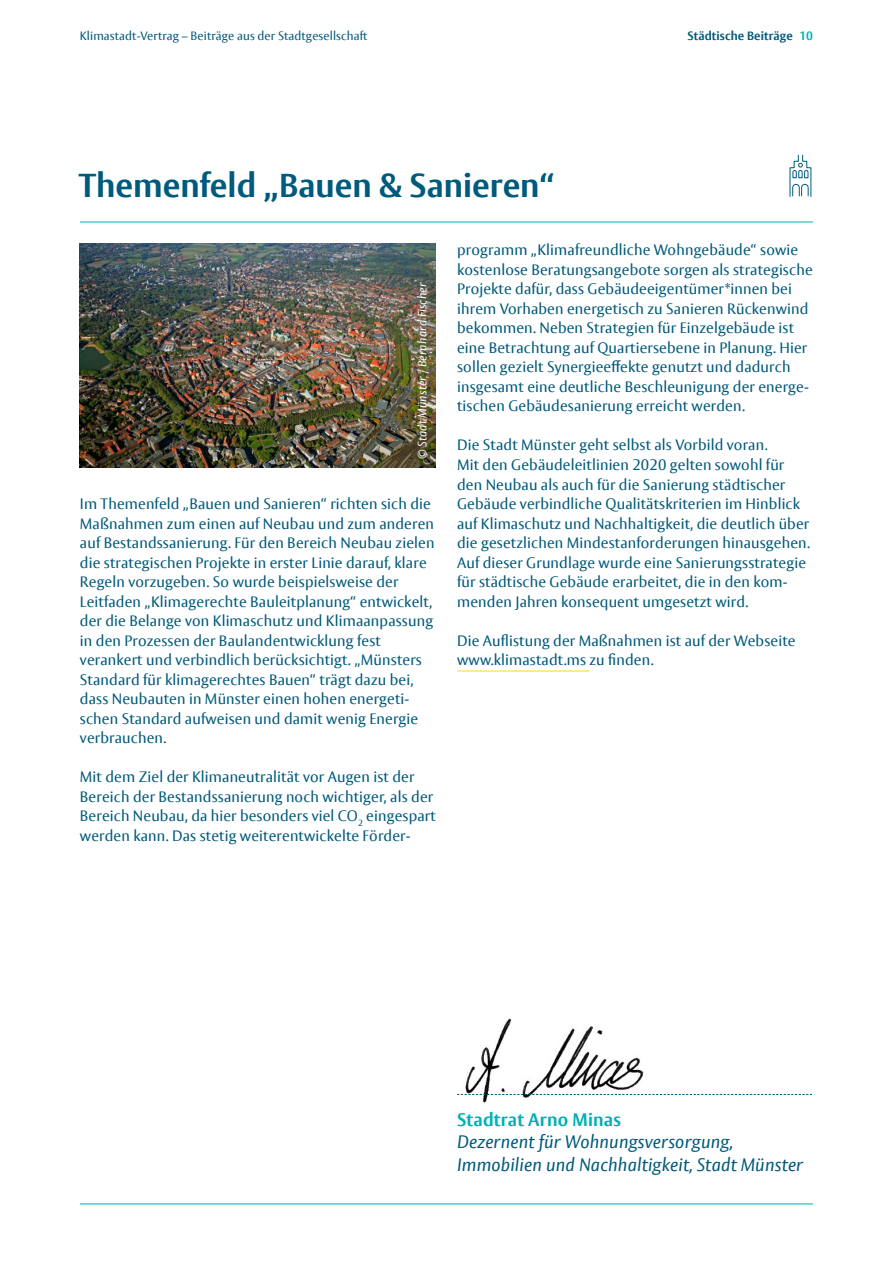
<style>
.page{position:relative;width:893px;height:1263px;background:#fff}
.page>*{position:absolute;margin:0;border:0;box-sizing:border-box;transform-origin:0 0}
.t1{font:700 33px "Vesta Pro";color:#005a7b}
.t2{font:italic 18px/22.5px "Vesta Pro";letter-spacing:.01em;color:#005a7b}
.t3{font:700 18px "Vesta Pro";letter-spacing:.01em;color:#00b0b5}
.t4{font:15px/19.5px "Vesta Pro";letter-spacing:.01em;color:#005a7b}
.t5{font:12px "Vesta Pro";letter-spacing:.01em;color:#005a7b}
.t6{font:italic 12px "Vesta Pro";letter-spacing:.01em;color:#fff}
.t7{font:700 12px "Vesta Pro";letter-spacing:.01em;color:#005a7b}
.t8{font:700 12px "Vesta Pro";color:#00b0b5}
</style>
<div class="page">
<img style="left:465px;top:1018px;width:182px;height:85px">
<hr style="left:80px;top:222px;width:733px;height:1px;background:#00b0b5">
<hr style="left:80px;top:1203px;width:733px;height:1px;background:#00b0b5">
<svg style="left:789px;top:154px;width:23px;height:43px"></svg>
<img style="left:80px;top:244px;width:356px;height:224px">
<hr style="left:457px;top:671px;width:132px;height:1px;background:#fd0">
<svg style="left:457px;top:1094px;width:355px;height:1px"></svg>
<p class="t5" style="left:80px;top:28px;width:289px">Klimastadt-Vertrag – Beiträge aus der Stadtgesellschaft</p>
<p class="t7" style="left:687px;top:28px;width:107px">Städtische Beiträge</p>
<p class="t8" style="left:800px;top:29px;width:15px">10</p>
<h1 class="t1" style="left:79px;top:165px;width:478px">Themenfeld „Bauen &amp; Sanieren“</h1>
<p class="t6" style="left:415px;top:459px;width:178px;rotate:-90deg">© Stadt Münster / Bernhard Fischer</p>
<p class="t4" style="left:80px;top:494px;width:356px">Im Themenfeld „Bauen und Sanieren“ richten sich die Maßnahmen zum einen auf Neubau und zum anderen auf Bestandssanierung. Für den Bereich Neubau zielen die strategischen Projekte in erster Linie darauf, klare Regeln vorzugeben. So wurde beispielsweise der Leitfaden „Klimagerechte Bauleitplanung“ entwickelt, der die Belange von Klimaschutz und Klimaanpassung in den Prozessen der Baulandentwicklung fest verankert und verbindlich berücksichtigt. „Münsters Standard für klimagerechtes Bauen“ trägt dazu bei, dass Neubauten in Münster einen hohen energeti&shy;schen Standard aufweisen und damit wenig Energie verbrauchen.</p>
<p class="t4" style="left:80px;top:767px;width:357px">Mit dem Ziel der Klimaneutralität vor Augen ist der Bereich der Bestandssanierung noch wichtiger, als der Bereich Neubau, da hier besonders viel CO<sub>2</sub> eingespart werden kann. Das stetig weiterentwickelte Förder-</p>
<p class="t4" style="left:457px;top:240px;width:357px">programm „Klimafreundliche Wohngebäude“ sowie kostenlose Beratungsangebote sorgen als strategische Projekte dafür, dass Gebäudeeigentümer*innen bei ihrem Vorhaben energetisch zu Sanieren Rückenwind bekommen. Neben Strategien für Einzelgebäude ist eine Betrachtung auf Quartiersebene in Planung. Hier sollen gezielt Synergieeffekte genutzt und dadurch insgesamt eine deutliche Beschleunigung der energe&shy;tischen Gebäudesanierung erreicht werden.</p>
<p class="t4" style="left:457px;top:435px;width:354px">Die Stadt Münster geht selbst als Vorbild voran.<br>Mit den Gebäudeleitlinien 2020 gelten sowohl für den Neubau als auch für die Sanierung städtischer Gebäude verbindliche Qualitätskriterien im Hinblick auf Klimaschutz und Nachhaltigkeit, die deutlich über die gesetzlichen Mindestanforderungen hinausgehen.<br>Auf dieser Grundlage wurde eine Sanierungsstrategie für städtische Gebäude erarbeitet, die in den kom&shy;menden Jahren konsequent umgesetzt wird.</p>
<p class="t4" style="left:457px;top:630px;width:340px">Die Auflistung der Maßnahmen ist auf der Webseite www.klimastadt.ms zu finden.</p>
<p class="t3" style="left:457px;top:1108px;width:165px">Stadtrat Arno Minas</p>
<p class="t2" style="left:457px;top:1130px;width:348px">Dezernent für Wohnungsversorgung,<br>Immobilien und Nachhaltigkeit, Stadt Münster</p>
</div>
